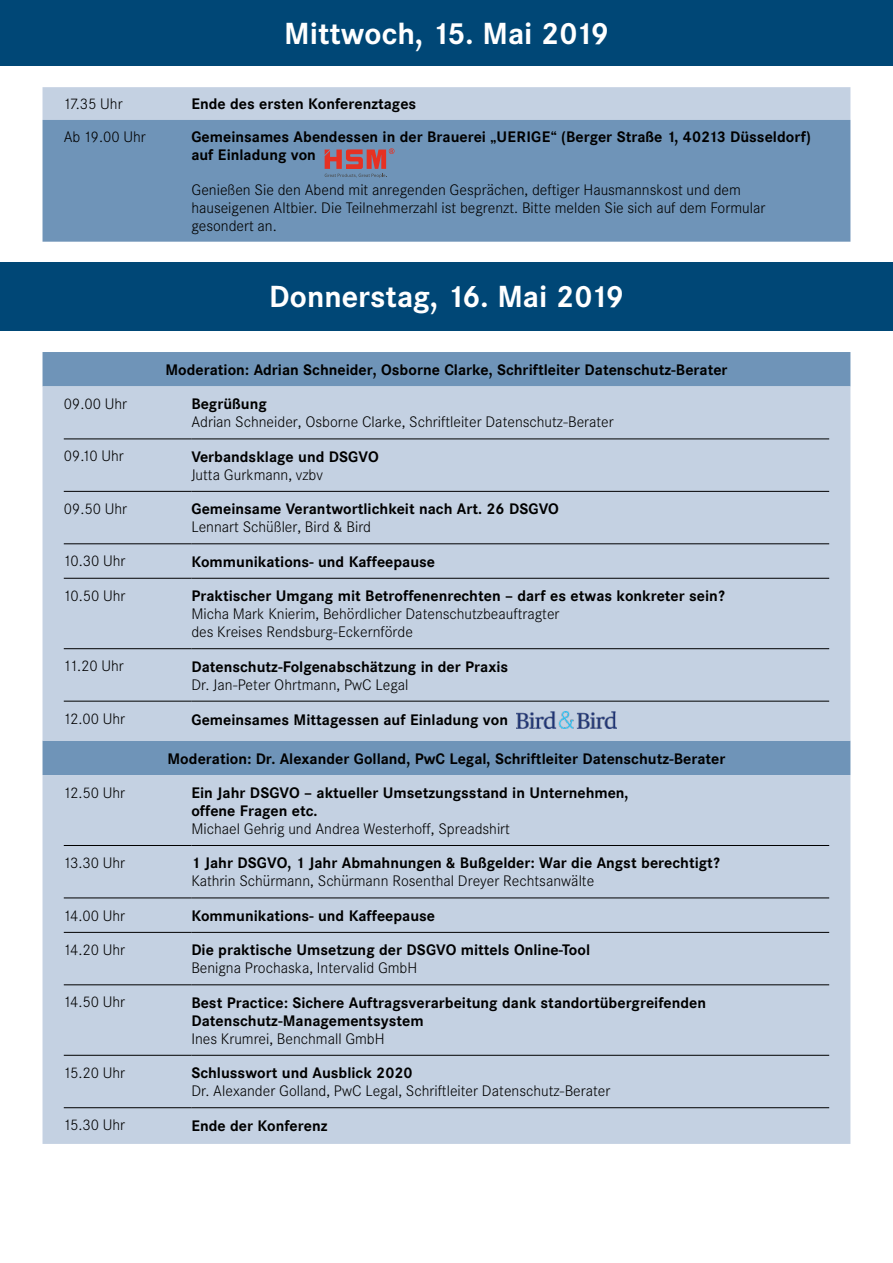
<style>
.page{position:relative;width:893px;height:1263px;background:#fff}
.page>*{position:absolute;margin:0;border:0;box-sizing:border-box;transform-origin:0 0}
.t1{font:700 30px "Corporate SBQ";color:#fff}
.t2{font:700 15px/18px "Corporate SBQ";color:#000}
.t3{font:300 15px/18px "Corporate SBQ";color:#000}
</style>
<div class="page">
<div style="left:0;top:263px;width:893px;height:68px;background:#004776"></div>
<div style="left:0;top:0;width:893px;height:66px;background:#004776"></div>
<div style="left:43px;top:87px;width:807px;height:33px;background:#c4d1e2"></div>
<div style="left:43px;top:120px;width:807px;height:122px;background:#6f94b8"></div>
<div style="left:43px;top:352px;width:807px;height:34px;background:#6f94b8"></div>
<div style="left:43px;top:386px;width:807px;height:758px;background:#c4d1e2"></div>
<hr style="left:191px;top:438px;width:638px;height:1px;background:#000">
<hr style="left:64px;top:438px;width:127px;height:1px;background:#000">
<hr style="left:191px;top:491px;width:638px;height:1px;background:#000">
<hr style="left:64px;top:491px;width:127px;height:1px;background:#000">
<hr style="left:191px;top:543px;width:638px;height:1px;background:#000">
<hr style="left:64px;top:543px;width:127px;height:1px;background:#000">
<hr style="left:64px;top:578px;width:127px;height:1px;background:#000">
<hr style="left:191px;top:578px;width:638px;height:1px;background:#000">
<hr style="left:191px;top:648px;width:638px;height:1px;background:#000">
<hr style="left:64px;top:648px;width:127px;height:1px;background:#000">
<hr style="left:191px;top:701px;width:638px;height:1px;background:#000">
<hr style="left:64px;top:701px;width:127px;height:1px;background:#000">
<hr style="left:191px;top:845px;width:638px;height:1px;background:#000">
<hr style="left:64px;top:845px;width:127px;height:1px;background:#000">
<hr style="left:191px;top:897px;width:638px;height:1px;background:#000">
<hr style="left:64px;top:897px;width:127px;height:1px;background:#000">
<hr style="left:64px;top:932px;width:127px;height:1px;background:#000">
<hr style="left:191px;top:932px;width:638px;height:1px;background:#000">
<hr style="left:191px;top:984px;width:638px;height:1px;background:#000">
<hr style="left:191px;top:1107px;width:638px;height:1px;background:#000">
<hr style="left:64px;top:984px;width:127px;height:1px;background:#000">
<hr style="left:64px;top:1107px;width:127px;height:1px;background:#000">
<hr style="left:191px;top:1055px;width:638px;height:1px;background:#000">
<hr style="left:64px;top:1055px;width:127px;height:1px;background:#000">
<img style="left:517px;top:711px;width:100px;height:18px">
<svg style="left:325px;top:148px;width:69px;height:30px;background:#9b6b7a"></svg>
<h1 class="t1" style="left:284px;top:16px;width:326px">Mittwoch, 15. Mai 2019</h1>
<p class="t3" style="left:64px;top:95px;width:60px">17.35 Uhr</p>
<p class="t2" style="left:191px;top:95px;width:226px">Ende des ersten Konferenztages</p>
<p class="t3" style="left:64px;top:128px;width:83px">Ab 19.00 Uhr</p>
<p class="t2" style="left:191px;top:128px;width:621px">Gemeinsames Abendessen in der Brauerei „UERIGE“ (Berger Straße 1, 40213 Düsseldorf) auf Einladung von</p>
<p class="t3" style="left:191px;top:181px;width:575px">Genießen Sie den Abend mit anregenden Gesprächen, deftiger Hausmannskost und dem hauseigenen Altbier. Die Teilnehmerzahl ist begrenzt. Bitte melden Sie sich auf dem Formular gesondert an.</p>
<h1 class="t1" style="left:269px;top:279px;width:356px">Donnerstag, 16. Mai 2019</h1>
<p class="t2" style="left:165px;top:361px;width:564px">Moderation: Adrian Schneider, Osborne Clarke, Schriftleiter Datenschutz-Berater</p>
<p class="t3" style="left:64px;top:395px;width:65px">09.00 Uhr</p>
<p class="t2" style="left:191px;top:395px;width:77px">Begrüßung</p>
<p class="t3" style="left:191px;top:413px;width:424px">Adrian Schneider, Osborne Clarke, Schriftleiter Datenschutz-Berater</p>
<p class="t3" style="left:64px;top:447px;width:62px">09.10 Uhr</p>
<p class="t2" style="left:191px;top:448px;width:189px">Verbandsklage und DSGVO</p>
<p class="t3" style="left:191px;top:466px;width:133px">Jutta Gurkmann, vzbv</p>
<p class="t3" style="left:64px;top:500px;width:65px">09.50 Uhr</p>
<p class="t2" style="left:191px;top:500px;width:369px">Gemeinsame Verantwortlichkeit nach Art. 26 DSGVO</p>
<p class="t3" style="left:191px;top:518px;width:181px">Lennart Schüßler, Bird &amp; Bird</p>
<p class="t3" style="left:64px;top:552px;width:63px">10.30 Uhr</p>
<p class="t2" style="left:191px;top:553px;width:245px">Kommunikations- und Kaffeepause</p>
<p class="t3" style="left:64px;top:587px;width:63px">10.50 Uhr</p>
<p class="t2" style="left:191px;top:587px;width:535px">Praktischer Umgang mit Betroffenenrechten – darf es etwas konkreter sein?</p>
<p class="t3" style="left:191px;top:605px;width:370px">Micha Mark Knierim, Behördlicher Datenschutzbeauftragter des Kreises Rendsburg-Eckernförde</p>
<p class="t3" style="left:64px;top:657px;width:62px">11.20 Uhr</p>
<p class="t2" style="left:191px;top:658px;width:318px">Datenschutz-Folgenabschätzung in der Praxis</p>
<p class="t3" style="left:191px;top:676px;width:219px">Dr. Jan-Peter Ohrtmann, PwC Legal</p>
<p class="t3" style="left:64px;top:710px;width:63px">12.00 Uhr</p>
<p class="t2" style="left:191px;top:711px;width:318px">Gemeinsames Mittagessen auf Einladung von</p>
<p class="t2" style="left:167px;top:749px;width:560px">Moderation: Dr. Alexander Golland, PwC Legal, Schriftleiter Datenschutz-Berater</p>
<p class="t3" style="left:64px;top:784px;width:63px">12.50 Uhr</p>
<p class="t2" style="left:191px;top:784px;width:439px">Ein Jahr DSGVO – aktueller Umsetzungsstand in Unternehmen, offene Fragen etc.</p>
<p class="t3" style="left:191px;top:820px;width:320px">Michael Gehrig und Andrea Westerhoff, Spreadshirt</p>
<p class="t3" style="left:64px;top:854px;width:63px">13.30 Uhr</p>
<p class="t2" style="left:191px;top:854px;width:530px">1 Jahr DSGVO, 1 Jahr Abmahnungen &amp; Bußgelder: War die Angst berechtigt?</p>
<p class="t3" style="left:191px;top:872px;width:404px">Kathrin Schürmann, Schürmann Rosenthal Dreyer Rechtsanwälte</p>
<p class="t3" style="left:64px;top:906px;width:63px">14.00 Uhr</p>
<p class="t2" style="left:191px;top:907px;width:245px">Kommunikations- und Kaffeepause</p>
<p class="t3" style="left:64px;top:941px;width:63px">14.20 Uhr</p>
<p class="t2" style="left:191px;top:941px;width:400px">Die praktische Umsetzung der DSGVO mittels Online-Tool</p>
<p class="t3" style="left:191px;top:959px;width:227px">Benigna Prochaska, Intervalid GmbH</p>
<p class="t3" style="left:64px;top:993px;width:63px">14.50 Uhr</p>
<p class="t2" style="left:191px;top:994px;width:516px">Best Practice: Sichere Auftragsverarbeitung dank standortübergreifenden<br>Datenschutz-Managementsystem</p>
<p class="t3" style="left:191px;top:1030px;width:195px">Ines Krumrei, Benchmall GmbH</p>
<p class="t3" style="left:64px;top:1064px;width:63px">15.20 Uhr</p>
<p class="t2" style="left:191px;top:1064px;width:223px">Schlusswort und Ausblick 2020</p>
<p class="t3" style="left:191px;top:1082px;width:420px">Dr. Alexander Golland, PwC Legal, Schriftleiter Datenschutz-Berater</p>
<p class="t3" style="left:64px;top:1116px;width:63px">15.30 Uhr</p>
<p class="t2" style="left:191px;top:1117px;width:138px">Ende der Konferenz</p>
</div>
